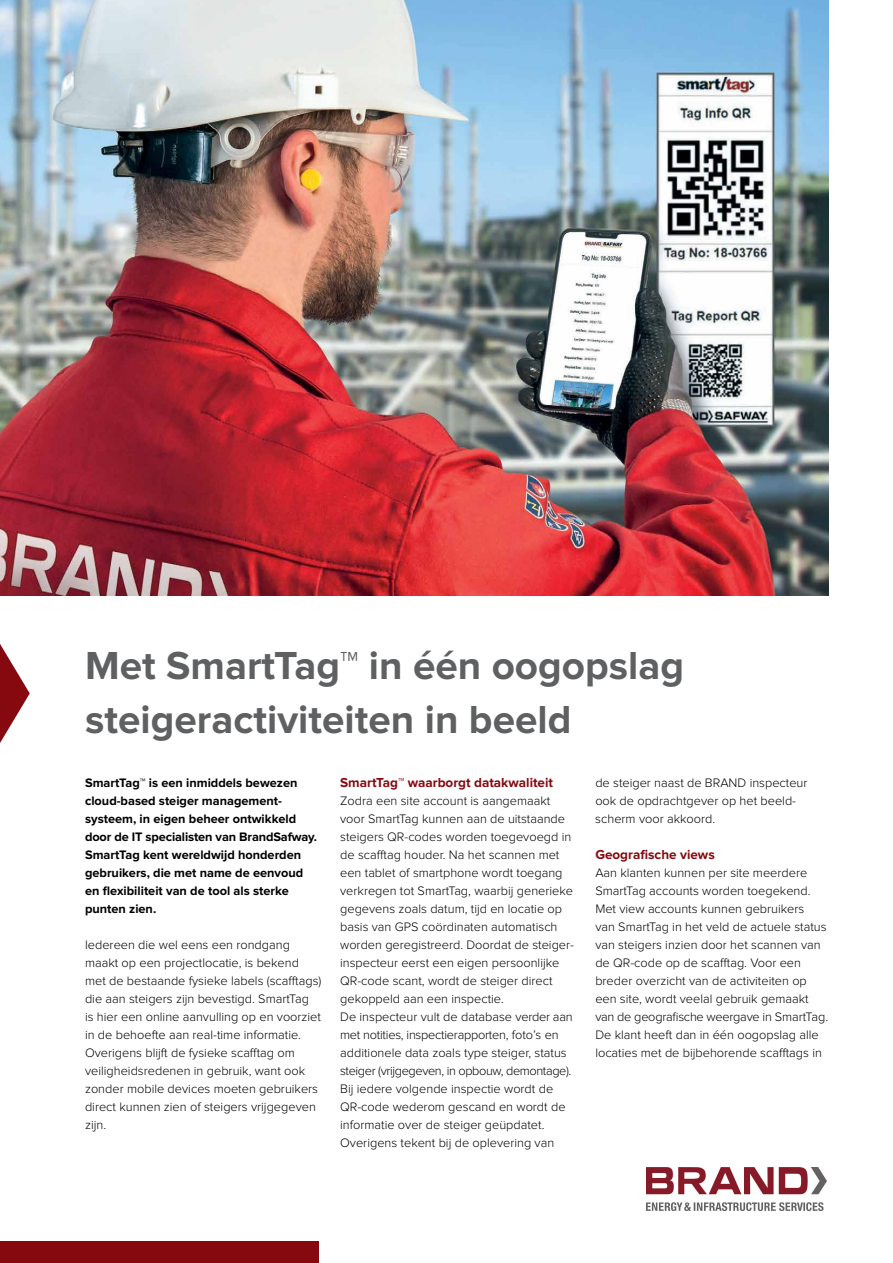
<style>
.page{position:relative;width:893px;height:1263px;background:#fff}
.page>*{position:absolute;margin:0;border:0;box-sizing:border-box;transform-origin:0 0}
.t1{font:700 40.5px/54px "Proxima Nova";color:#5f6062}
.t2{font:700 13.5px "Proxima Nova";color:#86090f}
.t3{font:300 12.75px/18px "Proxima Nova";color:#000}
.t4{font:700 12.75px/18px "Proxima Nova";color:#000}
</style>
<div class="page">
<img style="left:0;top:0;width:828px;height:595px">
<svg style="left:0;top:644px;width:30px;height:99px"></svg>
<div style="left:0;top:1242px;width:319px;height:21px;background:#86090f"></div>
<img style="left:646px;top:1167px;width:181px;height:44px">
<h1 class="t1" style="left:85px;top:640px;width:601px">Met SmartTag™ in één oogopslag steigeractiviteiten in beeld</h1>
<p class="t2" style="left:340px;top:776px;width:214px">SmartTag™ waarborgt datakwaliteit</p>
<p class="t3" style="left:340px;top:792px;width:235px">Zodra een site account is aangemaakt voor SmartTag kunnen aan de uitstaande steigers QR-codes worden toegevoegd in de scafftag houder. Na het scannen met een tablet of smartphone wordt toegang verkregen tot SmartTag, waarbij generieke gegevens zoals datum, tijd en locatie op basis van GPS coördinaten automatisch worden geregistreerd. Doordat de steiger&shy;inspecteur eerst een eigen persoonlijke QR-code scant, wordt de steiger direct gekoppeld aan een inspectie.<br>De inspecteur vult de database verder aan met notities, inspectierapporten, foto’s en additionele data zoals type steiger, status steiger (vrijgegeven, in opbouw, demontage).<br>Bij iedere volgende inspectie wordt de QR-code wederom gescand en wordt de informatie over de steiger geüpdatet.<br>Overigens tekent bij de oplevering van</p>
<p class="t4" style="left:85px;top:774px;width:234px">SmartTag™ is een inmiddels bewezen cloud-based steiger management&shy;systeem, in eigen beheer ontwikkeld door de IT specialisten van BrandSafway.<br>SmartTag kent wereldwijd honderden gebruikers, die met name de eenvoud en flexibiliteit van de tool als sterke punten zien.</p>
<p class="t3" style="left:85px;top:936px;width:238px">Iedereen die wel eens een rondgang maakt op een projectlocatie, is bekend met de bestaande fysieke labels (scafftags) die aan steigers zijn bevestigd. SmartTag<br>is hier een online aanvulling op en voorziet in de behoefte aan real-time informatie.<br>Overigens blijft de fysieke scafftag om veiligheidsredenen in gebruik, want ook zonder mobile devices moeten gebruikers direct kunnen zien of steigers vrijgegeven zijn.</p>
<p class="t3" style="left:595px;top:774px;width:214px">de steiger naast de BRAND inspecteur ook de opdrachtgever op het beeld&shy;scherm voor akkoord.</p>
<p class="t2" style="left:595px;top:848px;width:121px">Geografische views</p>
<p class="t3" style="left:595px;top:864px;width:234px">Aan klanten kunnen per site meerdere SmartTag accounts worden toegekend.<br>Met view accounts kunnen gebruikers<br>van SmartTag in het veld de actuele status van steigers inzien door het scannen van de QR-code op de scafftag. Voor een breder overzicht van de activiteiten op een site, wordt veelal gebruik gemaakt van de geografische weergave in SmartTag.<br>De klant heeft dan in één oogopslag alle locaties met de bijbehorende scafftags in</p>
</div>
